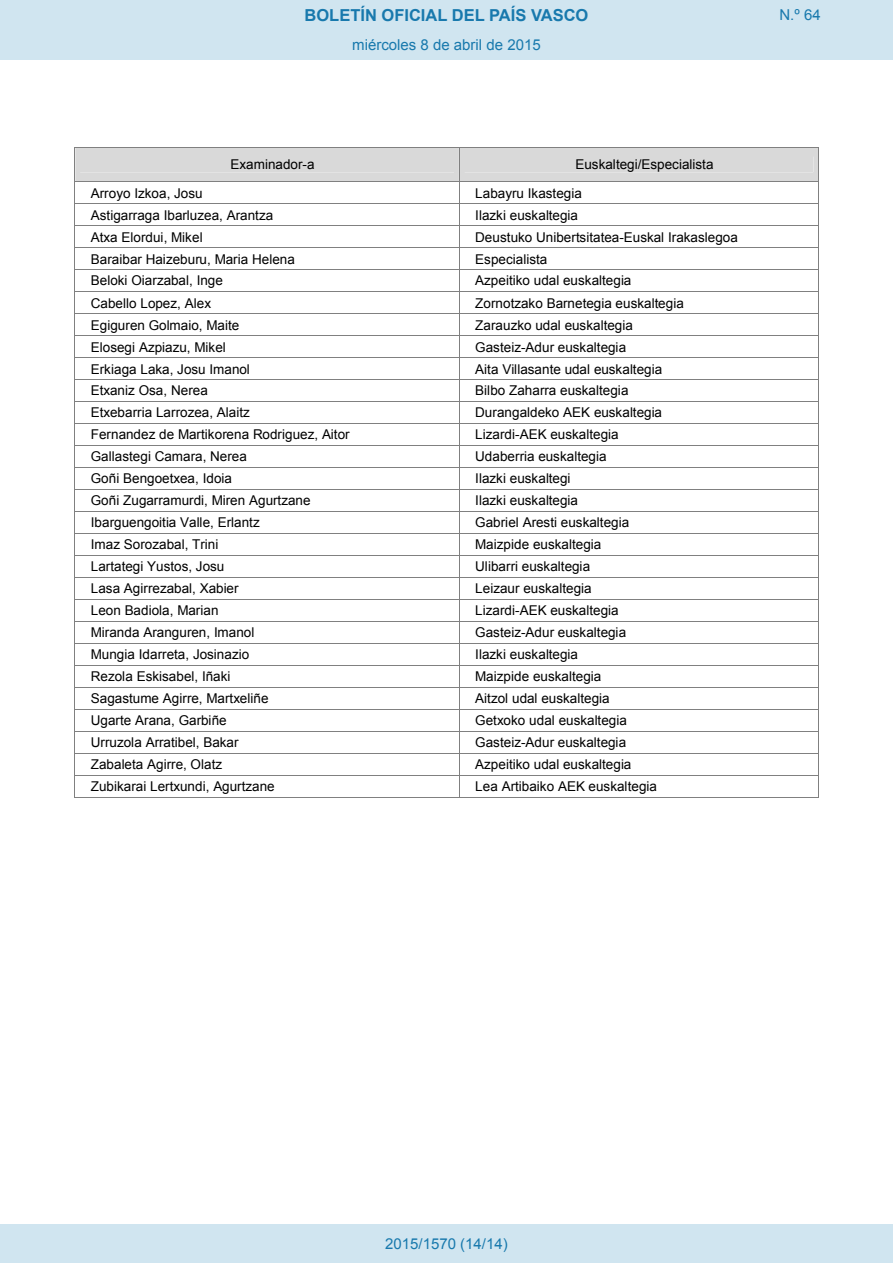
<style>
.page{position:relative;width:893px;height:1263px;background:#fff}
.page>*{position:absolute;margin:0;border:0;box-sizing:border-box;transform-origin:0 0}
.t1{font:700 16.5px "Arial";color:#1879ad}
.Paginacion_Centro{font:15px "Arial";color:#1879ad}
.t2{font:13.5px "Arial";letter-spacing:.005em;color:#000}
</style>
<div class="page">
<svg style="left:75px;top:147px;width:744px;height:651px"></svg>
<div style="left:0;top:0;width:893px;height:60px;background:#d0e5f0"></div>
<div style="left:0;top:1225px;width:893px;height:38px;background:#d0e5f0"></div>
<p class="t1" style="left:305px;top:4px;width:285px">BOLETÍN OFICIAL DEL PAÍS VASCO</p>
<p class="Paginacion_Centro" style="left:779px;top:5px;width:43px">N.º 64</p>
<p class="Paginacion_Centro" style="left:352px;top:35px;width:190px">miércoles 8 de abril de 2015</p>
<p class="t2" style="left:230px;top:156px;width:86px">Examinador-a</p>
<p class="t2" style="left:575px;top:156px;width:140px">Euskaltegi/Especialista</p>
<p class="t2" style="left:91px;top:184px;width:113px">Arroyo Izkoa, Josu</p>
<p class="t2" style="left:475px;top:184px;width:108px">Labayru Ikastegia</p>
<p class="t2" style="left:91px;top:206px;width:184px">Astigarraga Ibarluzea, Arantza</p>
<p class="t2" style="left:475px;top:206px;width:104px">Ilazki euskaltegia</p>
<p class="t2" style="left:91px;top:228px;width:113px">Atxa Elordui, Mikel</p>
<p class="t2" style="left:475px;top:228px;width:264px">Deustuko Unibertsitatea-Euskal Irakaslegoa</p>
<p class="t2" style="left:91px;top:250px;width:206px">Baraibar Haizeburu, Maria Helena</p>
<p class="t2" style="left:475px;top:250px;width:74px">Especialista</p>
<p class="t2" style="left:91px;top:272px;width:134px">Beloki Oiarzabal, Inge</p>
<p class="t2" style="left:475px;top:272px;width:158px">Azpeitiko udal euskaltegia</p>
<p class="t2" style="left:91px;top:294px;width:122px">Cabello Lopez, Alex</p>
<p class="t2" style="left:475px;top:294px;width:210px">Zornotzako Barnetegia euskaltegia</p>
<p class="t2" style="left:91px;top:316px;width:150px">Egiguren Golmaio, Maite</p>
<p class="t2" style="left:475px;top:316px;width:159px">Zarauzko udal euskaltegia</p>
<p class="t2" style="left:91px;top:338px;width:137px">Elosegi Azpiazu, Mikel</p>
<p class="t2" style="left:475px;top:338px;width:152px">Gasteiz-Adur euskaltegia</p>
<p class="t2" style="left:91px;top:360px;width:161px">Erkiaga Laka, Josu Imanol</p>
<p class="t2" style="left:475px;top:360px;width:188px">Aita Villasante udal euskaltegia</p>
<p class="t2" style="left:91px;top:382px;width:119px">Etxaniz Osa, Nerea</p>
<p class="t2" style="left:475px;top:382px;width:155px">Bilbo Zaharra euskaltegia</p>
<p class="t2" style="left:91px;top:404px;width:161px">Etxebarria Larrozea, Alaitz</p>
<p class="t2" style="left:475px;top:404px;width:188px">Durangaldeko AEK euskaltegia</p>
<p class="t2" style="left:91px;top:426px;width:260px">Fernandez de Martikorena Rodriguez, Aitor</p>
<p class="t2" style="left:475px;top:426px;width:145px">Lizardi-AEK euskaltegia</p>
<p class="t2" style="left:91px;top:448px;width:158px">Gallastegi Camara, Nerea</p>
<p class="t2" style="left:475px;top:448px;width:133px">Udaberria euskaltegia</p>
<p class="t2" style="left:91px;top:470px;width:143px">Goñi Bengoetxea, Idoia</p>
<p class="t2" style="left:475px;top:470px;width:97px">Ilazki euskaltegi</p>
<p class="t2" style="left:91px;top:492px;width:221px">Goñi Zugarramurdi, Miren Agurtzane</p>
<p class="t2" style="left:475px;top:492px;width:104px">Ilazki euskaltegia</p>
<p class="t2" style="left:91px;top:514px;width:171px">Ibarguengoitia Valle, Erlantz</p>
<p class="t2" style="left:475px;top:514px;width:156px">Gabriel Aresti euskaltegia</p>
<p class="t2" style="left:91px;top:536px;width:129px">Imaz Sorozabal, Trini</p>
<p class="t2" style="left:475px;top:536px;width:128px">Maizpide euskaltegia</p>
<p class="t2" style="left:91px;top:558px;width:135px">Lartategi Yustos, Josu</p>
<p class="t2" style="left:475px;top:558px;width:116px">Ulibarri euskaltegia</p>
<p class="t2" style="left:91px;top:580px;width:149px">Lasa Agirrezabal, Xabier</p>
<p class="t2" style="left:475px;top:580px;width:118px">Leizaur euskaltegia</p>
<p class="t2" style="left:91px;top:602px;width:129px">Leon Badiola, Marian</p>
<p class="t2" style="left:475px;top:602px;width:145px">Lizardi-AEK euskaltegia</p>
<p class="t2" style="left:91px;top:624px;width:165px">Miranda Aranguren, Imanol</p>
<p class="t2" style="left:475px;top:624px;width:152px">Gasteiz-Adur euskaltegia</p>
<p class="t2" style="left:91px;top:646px;width:160px">Mungia Idarreta, Josinazio</p>
<p class="t2" style="left:475px;top:646px;width:104px">Ilazki euskaltegia</p>
<p class="t2" style="left:91px;top:667px;width:141px">Rezola Eskisabel, Iñaki</p>
<p class="t2" style="left:475px;top:667px;width:128px">Maizpide euskaltegia</p>
<p class="t2" style="left:91px;top:689px;width:179px">Sagastume Agirre, Martxeliñe</p>
<p class="t2" style="left:475px;top:689px;width:136px">Aitzol udal euskaltegia</p>
<p class="t2" style="left:91px;top:711px;width:137px">Ugarte Arana, Garbiñe</p>
<p class="t2" style="left:475px;top:711px;width:153px">Getxoko udal euskaltegia</p>
<p class="t2" style="left:91px;top:733px;width:149px">Urruzola Arratibel, Bakar</p>
<p class="t2" style="left:475px;top:733px;width:152px">Gasteiz-Adur euskaltegia</p>
<p class="t2" style="left:91px;top:755px;width:133px">Zabaleta Agirre, Olatz</p>
<p class="t2" style="left:475px;top:755px;width:158px">Azpeitiko udal euskaltegia</p>
<p class="t2" style="left:91px;top:777px;width:185px">Zubikarai Lertxundi, Agurtzane</p>
<p class="t2" style="left:475px;top:777px;width:183px">Lea Artibaiko AEK euskaltegia</p>
<p class="Paginacion_Centro" style="left:385px;top:1234px;width:124px">2015/1570 (14/14)</p>
</div>
